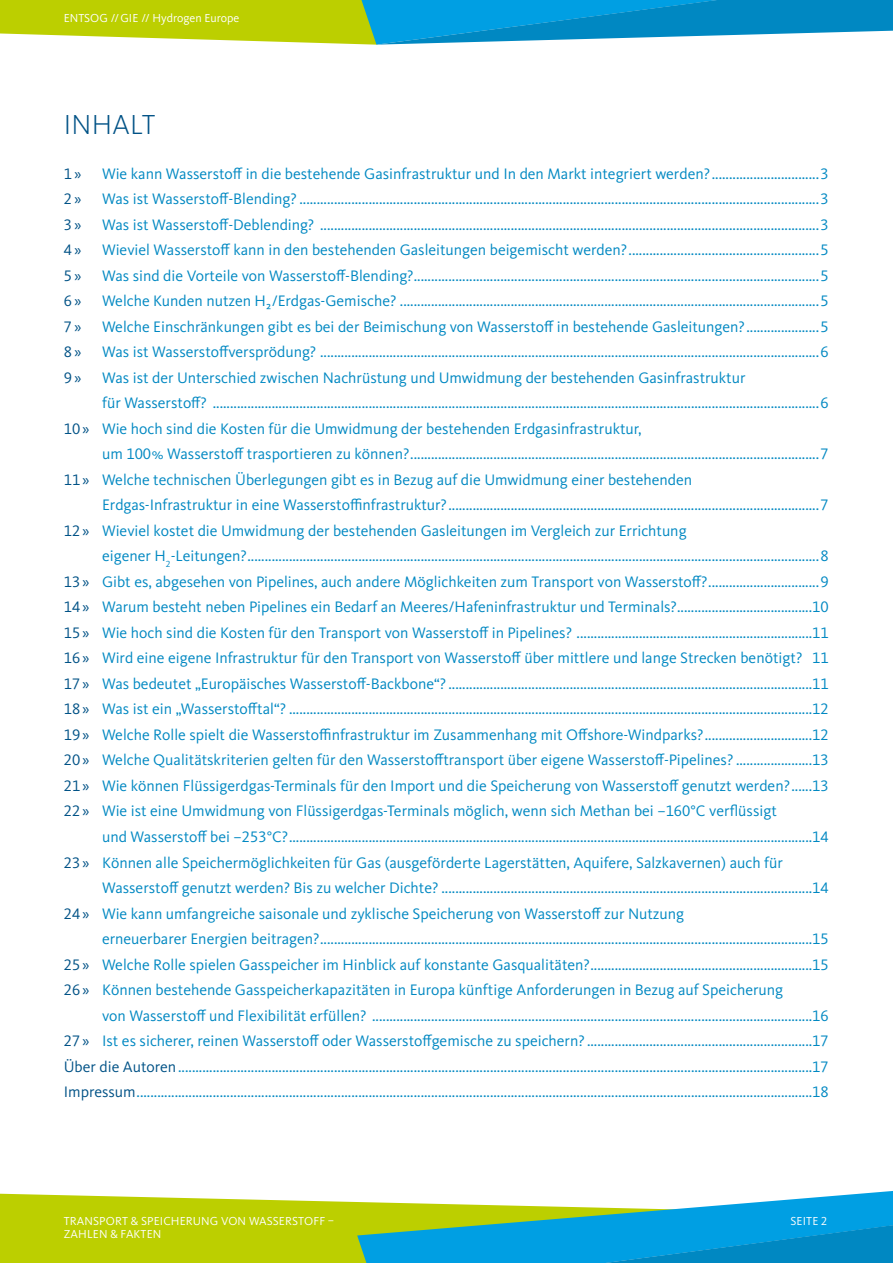
<style>
.page{position:relative;width:893px;height:1263px;background:#fff}
.page>*{position:absolute;margin:0;border:0;box-sizing:border-box;transform-origin:0 0}
._02_Head{font:300 28.5px "Kievit Pro";letter-spacing:.01em;color:#005286}
.t1{font:15.75px/25.5px "Kievit Pro";color:#0088c2}
.t2{font:15.75px "Kievit Pro";color:#005286}
.t3{font:12px/13.5px "Kievit Pro";letter-spacing:.01em;color:#fff}
.s1{color:#005286}
</style>
<div class="page">
<svg style="left:0;top:0;width:357px;height:45px;background:#c5d523"></svg>
<svg style="left:357px;top:0;width:19px;height:45px"></svg>
<svg style="left:376px;top:0;width:517px;height:45px"></svg>
<svg style="left:0;top:1193px;width:357px;height:70px;background:#c0d211"></svg>
<svg style="left:357px;top:1202px;width:19px;height:61px"></svg>
<svg style="left:376px;top:1191px;width:517px;height:72px;fill:#009fe3"></svg>
<p class="t3" style="left:64px;top:11px;width:177px">ENTSOG // GIE // Hydrogen Europe</p>
<p class="_02_Head" style="left:64px;top:107px;width:93px">INHALT</p>
<p class="t2" style="left:64px;top:164px;width:19px">1»</p>
<p class="t1" style="left:102px;top:160px;width:728px">Wie kann Wasserstoff in die bestehende Gasinfrastruktur und In den Markt integriert werden?...............................3</p>
<p class="t2" style="left:64px;top:189px;width:19px">2»</p>
<p class="t1" style="left:102px;top:186px;width:728px">Was ist Wasserstoff-Blending? ......................................................................................................................................................3</p>
<p class="t2" style="left:64px;top:215px;width:19px">3»</p>
<p class="t1" style="left:102px;top:211px;width:728px">Was ist Wasserstoff-Deblending? ................................................................................................................................................3</p>
<p class="t2" style="left:64px;top:240px;width:19px">4»</p>
<p class="t1" style="left:102px;top:237px;width:728px">Wieviel Wasserstoff kann in den bestehenden Gasleitungen beigemischt werden?.......................................................5</p>
<p class="t2" style="left:64px;top:266px;width:19px">5»</p>
<p class="t1" style="left:102px;top:262px;width:728px">Was sind die Vorteile von Wasserstoff-Blending?.....................................................................................................................5</p>
<p class="t2" style="left:64px;top:291px;width:19px">6»</p>
<p class="t1" style="left:102px;top:288px;width:728px">Welche Kunden nutzen H₂/Erdgas-Gemische? .........................................................................................................................5</p>
<p class="t2" style="left:64px;top:317px;width:19px">7»</p>
<p class="t1" style="left:102px;top:313px;width:728px">Welche Einschränkungen gibt es bei der Beimischung von Wasserstoff in bestehende Gasleitungen?.....................5</p>
<p class="t2" style="left:64px;top:342px;width:19px">8»</p>
<p class="t1" style="left:102px;top:339px;width:728px">Was ist Wasserstoffversprödung? ................................................................................................................................................6</p>
<p class="t2" style="left:64px;top:368px;width:19px">9»</p>
<p class="t1" style="left:102px;top:365px;width:728px">Was ist der Unterschied zwischen Nachrüstung und Umwidmung der bestehenden Gasinfrastruktur<br>für Wasserstoff? ...............................................................................................................................................................................6</p>
<p class="t1" style="left:102px;top:416px;width:728px;text-indent:-38px"><span class="s1">10»</span> Wie hoch sind die Kosten für die Umwidmung der bestehenden Erdgasinfrastruktur,<br>um 100% Wasserstoff trasportieren zu können?......................................................................................................................7</p>
<p class="t1" style="left:102px;top:467px;width:728px;text-indent:-38px"><span class="s1">11»</span> Welche technischen Überlegungen gibt es in Bezug auf die Umwidmung einer bestehenden<br>Erdgas-Infrastruktur in eine Wasserstoffnfrastruktur?...........................................................................................................7</p>
<p class="t1" style="left:102px;top:518px;width:728px;text-indent:-38px"><span class="s1">12»</span> Wieviel kostet die Umwidmung der bestehenden Gasleitungen im Vergleich zur Errichtung<br>eigener H<sub>2</sub>-Leitungen?.....................................................................................................................................................................8</p>
<p class="t1" style="left:64px;top:569px;width:767px"><span class="s1">13»</span> Gibt es, abgesehen von Pipelines, auch andere Möglichkeiten zum Transport von Wasserstoff?................................9</p>
<p class="t1" style="left:64px;top:594px;width:767px"><span class="s1">14»</span> Warum besteht neben Pipelines ein Bedarf an Meeres/Hafeninfrastruktur und Terminals?.......................................10</p>
<p class="t1" style="left:64px;top:620px;width:767px"><span class="s1">15»</span> Wie hoch sind die Kosten für den Transport von Wasserstoff in Pipelines? ....................................................................11</p>
<p class="t1" style="left:64px;top:645px;width:767px"><span class="s1">16»</span> Wird eine eigene Infrastruktur für den Transport von Wasserstoff über mittlere und lange Strecken benötigt? 11</p>
<p class="t1" style="left:64px;top:671px;width:767px"><span class="s1">17»</span> Was bedeutet „Europäisches Wasserstoff-Backbone“? .........................................................................................................11</p>
<p class="t1" style="left:64px;top:696px;width:767px"><span class="s1">18»</span> Was ist ein „Wasserstofftal“? .......................................................................................................................................................12</p>
<p class="t1" style="left:64px;top:722px;width:767px"><span class="s1">19»</span> Welche Rolle spielt die Wasserstoffi nfrastruktur im Zusammenhang mit Offshore-Windparks?...............................12</p>
<p class="t1" style="left:64px;top:747px;width:767px"><span class="s1">20»</span> Welche Qualitätskriterien gelten für den Wasserstofftransport über eigene Wasserstoff-Pipelines? ......................13</p>
<p class="t1" style="left:64px;top:773px;width:767px"><span class="s1">21»</span> Wie können Flüssigerdgas-Terminals für den Import und die Speicherung von Wasserstoff genutzt werden?......13</p>
<p class="t1" style="left:102px;top:798px;width:728px;text-indent:-38px"><span class="s1">22»</span> Wie ist eine Umwidmung von Flüssigerdgas-Terminals möglich, wenn sich Methan bei –160°C verflüssigt<br>und Wasserstoff bei –253°C?.......................................................................................................................................................14</p>
<p class="t1" style="left:102px;top:849px;width:728px;text-indent:-38px"><span class="s1">23»</span> Können alle Speichermöglichkeiten für Gas (ausgeförderte Lagerstätten, Aquifere, Salzkavernen) auch für<br>Wasserstoff genutzt werden? Bis zu welcher Dichte? ...........................................................................................................14</p>
<p class="t1" style="left:102px;top:900px;width:728px;text-indent:-38px"><span class="s1">24»</span> Wie kann umfangreiche saisonale und zyklische Speicherung von Wasserstoff zur Nutzung<br>erneuerbarer Energien beitragen?..............................................................................................................................................15</p>
<p class="t1" style="left:64px;top:951px;width:767px"><span class="s1">25»</span> Welche Rolle spielen Gasspeicher im Hinblick auf konstante Gasqualitäten?................................................................15</p>
<p class="t1" style="left:102px;top:977px;width:728px;text-indent:-38px"><span class="s1">26»</span> Können bestehende Gasspeicherkapazitäten in Europa künftige Anforderungen in Bezug auf Speicherung<br>von Wasserstoff und Flexibilität erfüllen? ...............................................................................................................................16</p>
<p class="t1" style="left:64px;top:1028px;width:767px"><span class="s1">27»</span> Ist es sicherer, reinen Wasserstoff oder Wasserstoffgemische zu speichern? .................................................................17</p>
<p class="t1" style="left:64px;top:1053px;width:767px"><span class="s1">Über die Autoren</span>.......................................................................................................................................................................................17</p>
<p class="t1" style="left:64px;top:1079px;width:767px"><span class="s1">Impressum</span>...................................................................................................................................................................................................18</p>
<p class="t3" style="left:64px;top:1214px;width:272px">TRANSPORT &amp; SPEICHERUNG VON WASSERSTOFF –<br>ZAHLEN &amp; FAKTEN</p>
<p class="t3" style="left:790px;top:1214px;width:38px">SEITE 2</p>
</div>
